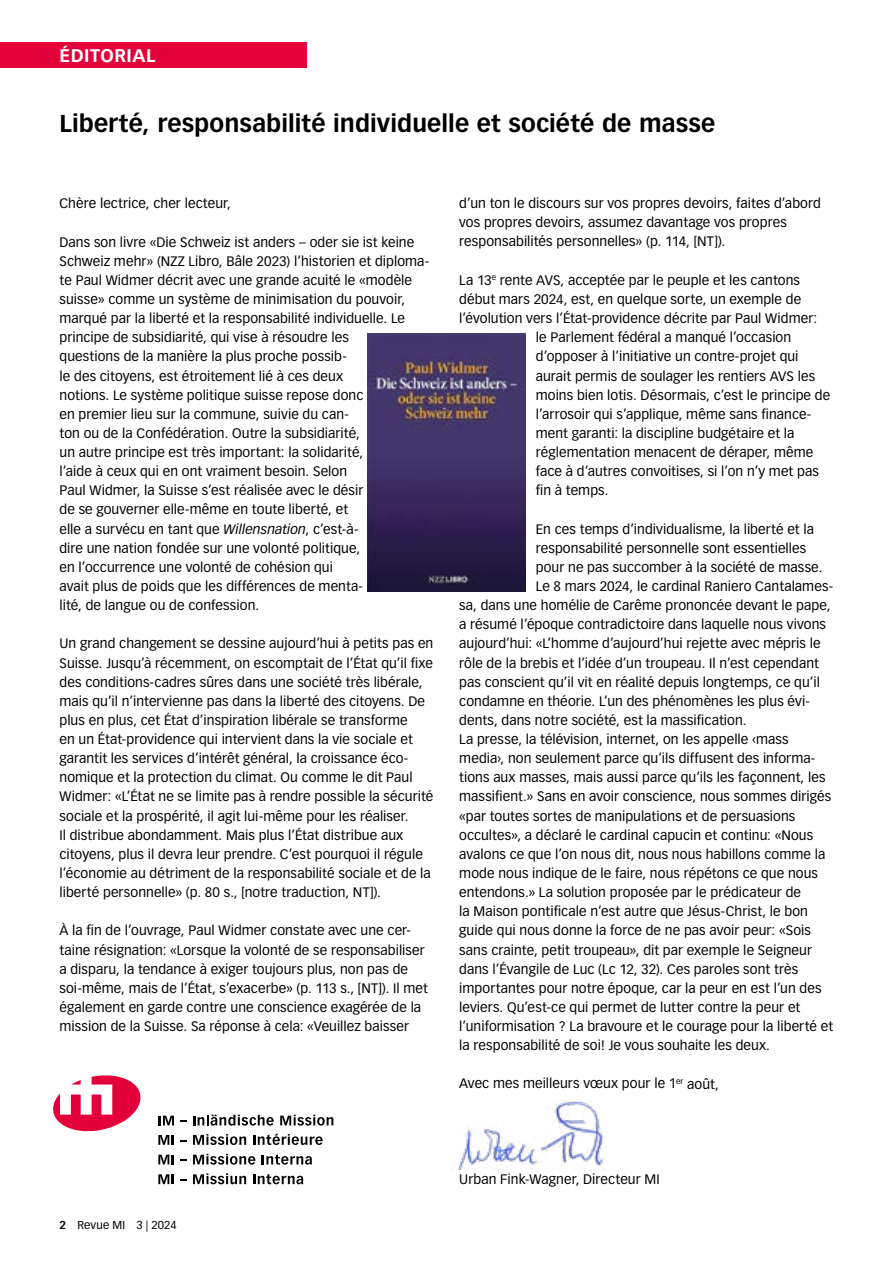
<style>
.page{position:relative;width:893px;height:1263px;background:#fff}
.page>*{position:absolute;margin:0;border:0;box-sizing:border-box;transform-origin:0 0}
.t1{font:700 24px "Vectora LT Pro";letter-spacing:.005em;color:#000}
.t2{font:700 18px "Vectora LT Pro";letter-spacing:.03em;color:#fff}
.t3{font:13.5px/19.2px "Vectora LT Pro";letter-spacing:.005em;color:#000}
.t4{font:11.25px "Vectora LT Pro";letter-spacing:.01em;color:#000}
.s1{font-style:italic}
.s2{font-weight:700}
</style>
<div class="page">
<div style="left:0;top:43px;width:306px;height:25px;background:#e4003b"></div>
<svg style="left:53px;top:1075px;width:87px;height:57px"></svg>
<svg style="left:158px;top:1116px;width:16px;height:9px"></svg>
<svg style="left:193px;top:1115px;width:81px;height:10px"></svg>
<svg style="left:280px;top:1115px;width:53px;height:10px"></svg>
<svg style="left:158px;top:1135px;width:16px;height:10px"></svg>
<svg style="left:193px;top:1134px;width:53px;height:11px"></svg>
<svg style="left:253px;top:1134px;width:70px;height:11px"></svg>
<svg style="left:158px;top:1155px;width:16px;height:9px"></svg>
<svg style="left:193px;top:1154px;width:62px;height:11px"></svg>
<svg style="left:262px;top:1154px;width:50px;height:11px"></svg>
<svg style="left:158px;top:1174px;width:16px;height:10px"></svg>
<svg style="left:180px;top:1179px;width:7px;height:2px"></svg>
<svg style="left:193px;top:1173px;width:53px;height:11px"></svg>
<svg style="left:253px;top:1174px;width:50px;height:10px"></svg>
<img style="left:452px;top:1101px;width:152px;height:68px">
<img style="left:368px;top:334px;width:157px;height:257px">
<h2 class="t2" style="left:60px;top:44px;width:97px">ÉDITORIAL</h2>
<h1 class="t1" style="left:60px;top:109px;width:657px">Liberté, responsabilité individuelle et société de masse</h1>
<p class="t3" style="left:60px;top:194px;width:173px">Chère lectrice, cher lecteur,</p>
<p class="t3" style="left:60px;top:232px;width:371px">Dans son livre «Die Schweiz ist anders – oder sie ist keine Schweiz mehr» (NZZ Libro, Bâle 2023) l’historien et diploma&shy;te Paul Widmer décrit avec une grande acuité le «modèle suisse» comme un système de minimisation du pouvoir, marqué par la liberté et la responsabilité individuelle. Le principe de subsidiarité, qui vise à résoudre les<br>questions de la manière la plus proche possib-<br>le des citoyens, est étroitement lié à ces deux<br>notions. Le système politique suisse repose donc<br>en premier lieu sur la commune, suivie du can-<br>ton ou de la Confédération. Outre la subsidiarité,<br>un autre principe est très important: la solidarité,<br>l’aide à ceux qui en ont vraiment besoin. Selon<br>Paul Widmer, la Suisse s’est réalisée avec le désir<br>de se gouverner elle-même en toute liberté, et<br>elle a survécu en tant que <span class="s1">Willensnation</span>, c’est-à-<br>dire une nation fondée sur une volonté politique,<br>en l’occurrence une volonté de cohésion qui<br>avait plus de poids que les différences de menta-<br>lité, de langue ou de confession.</p>
<p class="t3" style="left:60px;top:634px;width:375px">Un grand changement se dessine aujourd’hui à petits pas en Suisse. Jusqu’à récemment, on escomptait de l’État qu’il fixe des conditions-cadres sûres dans une société très libérale, mais qu’il n’intervienne pas dans la liberté des citoyens. De plus en plus, cet État d’inspiration libérale se transforme<br>en un État-providence qui intervient dans la vie sociale et garantit les services d’intérêt général, la croissance éco&shy;nomique et la protection du climat. Ou comme le dit Paul Widmer: «L’État ne se limite pas à rendre possible la sécurité sociale et la prospérité, il agit lui-même pour les réaliser.<br>Il distribue abondamment. Mais plus l’État distribue aux citoyens, plus il devra leur prendre. C’est pourquoi il régule l’économie au détriment de la responsabilité sociale et de la liberté personnelle» (p. 80 s., [notre traduction, NT]).</p>
<p class="t3" style="left:60px;top:921px;width:370px">À la fin de l’ouvrage, Paul Widmer constate avec une cer&shy;taine résignation: «Lorsque la volonté de se responsabiliser a disparu, la tendance à exiger toujours plus, non pas de soi-même, mais de l’État, s’exacerbe» (p. 113 s., [NT]). Il met également en garde contre une conscience exagérée de la mission de la Suisse. Sa réponse à cela: «Veuillez baisser</p>
<p class="t3" style="left:459px;top:194px;width:363px">d’un ton le discours sur vos propres devoirs, faites d’abord vos propres devoirs, assumez davantage vos propres responsabilités personnelles» (p. 114, [NT]).</p>
<p class="t3" style="left:459px;top:271px;width:342px">La 13<sup>e</sup> rente AVS, acceptée par le peuple et les cantons</p>
<p class="t3" style="left:459px;top:290px;width:344px">début mars 2024, est, en quelque sorte, un exemple de</p>
<p class="t3" style="left:459px;top:309px;width:359px">l’évolution vers l’État-providence décrite par Paul Widmer:</p>
<p class="t3" style="left:536px;top:328px;width:257px">le Parlement fédéral a manqué l’occasion</p>
<p class="t3" style="left:536px;top:347px;width:264px">d’opposer à l’initiative un contre-projet qui</p>
<p class="t3" style="left:536px;top:366px;width:281px">aurait permis de soulager les rentiers AVS les</p>
<p class="t3" style="left:536px;top:385px;width:296px">moins bien lotis. Désormais, c’est le principe de</p>
<p class="t3" style="left:536px;top:404px;width:277px">l’arrosoir qui s’applique, même sans finance-</p>
<p class="t3" style="left:536px;top:424px;width:260px">ment garanti: la discipline budgétaire et la</p>
<p class="t3" style="left:536px;top:443px;width:279px">réglementation menacent de déraper, même</p>
<p class="t3" style="left:536px;top:462px;width:285px">face à d’autres convoitises, si l’on n’y met pas</p>
<p class="t3" style="left:536px;top:481px;width:74px">fin à temps.</p>
<p class="t3" style="left:536px;top:519px;width:280px">En ces temps d’individualisme, la liberté et la</p>
<p class="t3" style="left:536px;top:538px;width:272px">responsabilité personnelle sont essentielles</p>
<p class="t3" style="left:536px;top:557px;width:288px">pour ne pas succomber à la société de masse.</p>
<p class="t3" style="left:536px;top:577px;width:299px">Le 8 mars 2024, le cardinal Raniero Cantalames-</p>
<p class="t3" style="left:459px;top:596px;width:373px">sa, dans une homélie de Carême prononcée devant le pape,</p>
<p class="t3" style="left:459px;top:615px;width:368px">a résumé l’époque contradictoire dans laquelle nous vivons</p>
<p class="t3" style="left:459px;top:634px;width:363px">aujourd’hui: «L’homme d’aujourd’hui rejette avec mépris le</p>
<p class="t3" style="left:459px;top:653px;width:361px">rôle de la brebis et l’idée d’un troupeau. Il n’est cependant</p>
<p class="t3" style="left:459px;top:672px;width:362px">pas conscient qu’il vit en réalité depuis longtemps, ce qu’il</p>
<p class="t3" style="left:459px;top:691px;width:352px">condamne en théorie. L’un des phénomènes les plus évi-</p>
<p class="t3" style="left:459px;top:711px;width:289px">dents, dans notre société, est la massification.</p>
<p class="t3" style="left:459px;top:730px;width:331px">La presse, la télévision, internet, on les appelle ‹mass</p>
<p class="t3" style="left:459px;top:749px;width:358px">media›, non seulement parce qu’ils diffusent des informa-</p>
<p class="t3" style="left:459px;top:768px;width:368px">tions aux masses, mais aussi parce qu’ils les façonnent, les</p>
<p class="t3" style="left:459px;top:787px;width:373px">massifient.» Sans en avoir conscience, nous sommes dirigés</p>
<p class="t3" style="left:459px;top:806px;width:338px">«par toutes sortes de manipulations et de persuasions</p>
<p class="t3" style="left:459px;top:825px;width:355px">occultes», a déclaré le cardinal capucin et continu: «Nous</p>
<p class="t3" style="left:459px;top:844px;width:368px">avalons ce que l’on nous dit, nous nous habillons comme la</p>
<p class="t3" style="left:459px;top:864px;width:360px">mode nous indique de le faire, nous répétons ce que nous</p>
<p class="t3" style="left:459px;top:883px;width:343px">entendons.» La solution proposée par le prédicateur de</p>
<p class="t3" style="left:459px;top:902px;width:350px">la Maison pontificale n’est autre que Jésus-Christ, le bon</p>
<p class="t3" style="left:459px;top:921px;width:353px">guide qui nous donne la force de ne pas avoir peur: «Sois</p>
<p class="t3" style="left:459px;top:940px;width:354px">sans crainte, petit troupeau», dit par exemple le Seigneur</p>
<p class="t3" style="left:459px;top:959px;width:340px">dans l’Évangile de Luc (Lc 12, 32). Ces paroles sont très</p>
<p class="t3" style="left:459px;top:978px;width:364px">importantes pour notre époque, car la peur en est l’un des</p>
<p class="t3" style="left:459px;top:997px;width:343px">leviers. Qu’est-ce qui permet de lutter contre la peur et</p>
<p class="t3" style="left:459px;top:1017px;width:375px">l’uniformisation ? La bravoure et le courage pour la liberté et</p>
<p class="t3" style="left:459px;top:1036px;width:312px">la responsabilité de soi! Je vous souhaite les deux.</p>
<p class="t3" style="left:459px;top:1074px;width:261px">Avec mes meilleurs vœux pour le 1<sup>er</sup> août,</p>
<p class="t4" style="left:60px;top:1218px;width:119px"><span class="s2">2</span> Revue MI 3 | 2024</p>
<p class="t3" style="left:459px;top:1170px;width:202px">Urban Fink-Wagner, Directeur MI</p>
</div>
